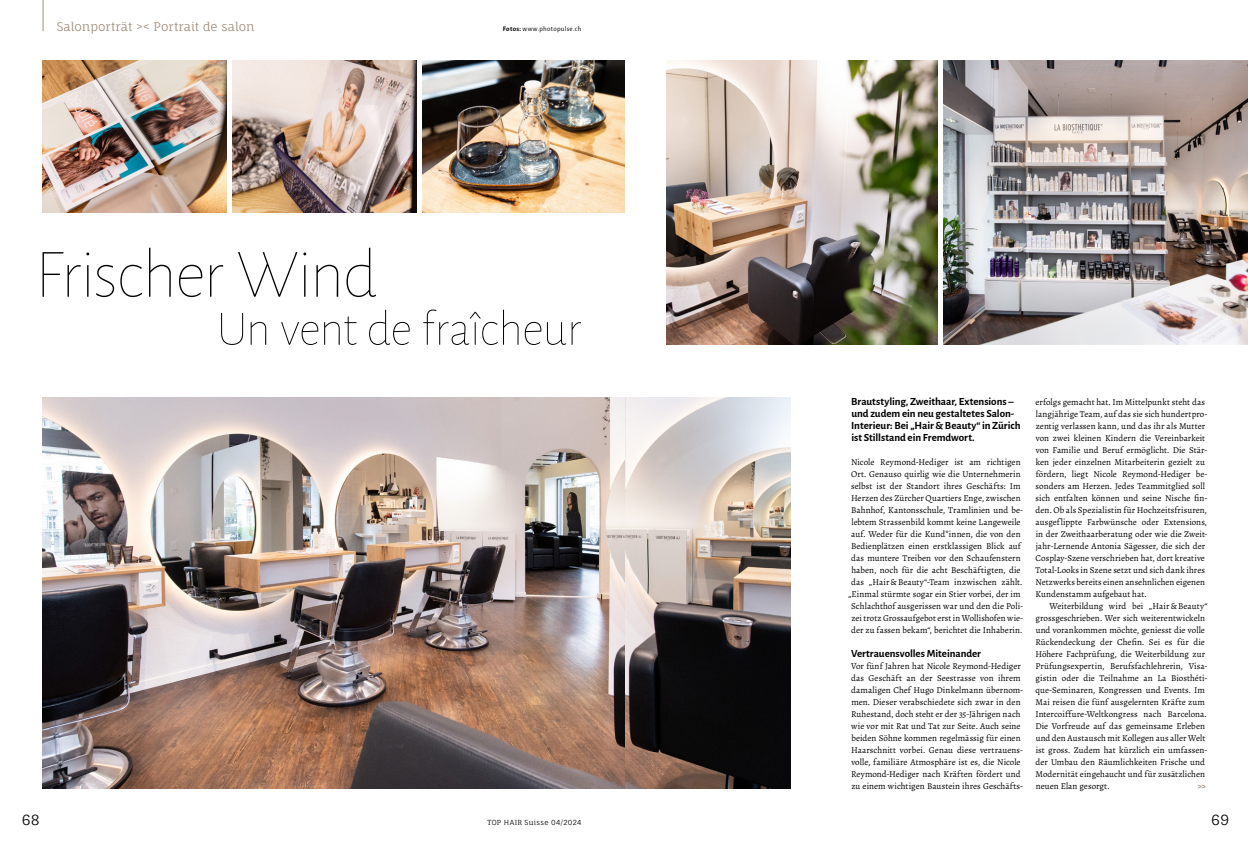
<style>
.page{position:relative;width:1248px;height:842px;background:#fff}
.page>*{position:absolute;margin:0;border:0;box-sizing:border-box;transform-origin:0 0}
.t1{font:100 70px "Alegreya Sans";letter-spacing:-.03em;color:#000}
.t2{font:100 50px "Alegreya Sans";letter-spacing:-.025em;color:#000}
.t3{font:14px "Fauna One";color:#000}
.t4{font:12px "Fauna One";letter-spacing:-.005em;color:#a38f7f}
.t5{font:700 11px/12px "Alegreya Sans";letter-spacing:-.005em;color:#000}
.t6{font:9px/12px "Alegreya";letter-spacing:.005em;color:#000}
.t7{font:700 9px "Alegreya";color:#a38f7f}
.t8{font:7px "Alegreya Sans";letter-spacing:.04em;color:#000}
.t9{font:7px "Fauna One";letter-spacing:.05em;color:#000}
.s1{font-weight:700}
</style>
<div class="page">
<img style="left:43px;top:397px;width:747px;height:392px">
<img style="left:666px;top:61px;width:271px;height:284px">
<img style="left:943px;top:61px;width:304px;height:284px">
<img style="left:43px;top:61px;width:184px;height:152px">
<img style="left:232px;top:61px;width:185px;height:152px">
<img style="left:422px;top:61px;width:202px;height:152px">
<hr style="left:43px;top:0;width:1px;height:31px;background:#a38f7f">
<h3 class="t4" style="left:57px;top:19px;width:199px">Salonporträt &gt;&lt; Portrait de salon</h3>
<p class="t8" style="left:503px;top:24px;width:80px"><span class="s1">Fotos:</span> www.photopulse.ch</p>
<h1 class="t1" style="left:35px;top:231px;width:345px">Frischer Wind</h1>
<h2 class="t2" style="left:217px;top:298px;width:366px">Un vent de fraîcheur</h2>
<p class="t5" style="left:851px;top:394px;width:171px">Brautstyling, Zweithaar, Extensions – und zudem ein neu gestaltetes Salon-Interieur: Bei „Hair &amp; Beauty“ in Zürich ist Stillstand ein Fremdwort.</p>
<p class="t6" style="left:847px;top:456px;width:176px;text-align:center">Nicole Reymond-Hediger ist am richtigen Ort. Genauso quirlig wie die Unternehmerin selbst ist der Standort ihres Geschäfts: Im Herzen des Zürcher Quartiers Enge, zwischen Bahnhof, Kantonsschule, Tramlinien und be&shy;lebtem Strassenbild kommt keine Langeweile auf. Weder für die Kund*innen, die von den Bedienplätzen einen erstklassigen Blick auf das muntere Treiben vor den Schaufenstern haben, noch für die acht Beschäftigten, die das „Hair&amp;Beauty“-Team inzwischen zählt. „Einmal stürmte sogar ein Stier vorbei, der im Schlachthof ausgerissen war und den die Poli&shy;zei trotz Grossaufgebot erst in Wollishofen wie&shy;der zu fassen bekam“, berichtet die Inhaberin.</p>
<p class="t5" style="left:850px;top:646px;width:132px">Vertrauensvolles Miteinander</p>
<p class="t6" style="left:851px;top:660px;width:173px">Vor fünf Jahren hat Nicole Reymond-Hediger das Geschäft an der Seestrasse von ihrem damaligen Chef Hugo Dinkelmann übernom&shy;men. Dieser verabschiedete sich zwar in den Ruhestand, doch steht er der 35-Jährigen nach wie vor mit Rat und Tat zur Seite. Auch seine beiden Söhne kommen regelmässig für einen Haarschnitt vorbei. Genau diese vertrauens&shy;volle, familiäre Atmosphäre ist es, die Nicole Reymond-Hediger nach Kräften fördert und zu einem wichtigen Baustein ihres Geschäfts-</p>
<p class="t6" style="left:1035px;top:396px;width:173px">erfolgs gemacht hat. Im Mittelpunkt steht das langjährige Team, auf das sie sich hundertpro&shy;zentig verlassen kann, und das ihr als Mutter von zwei kleinen Kindern die Vereinbarkeit von Familie und Beruf ermöglicht. Die Stär&shy;ken jeder einzelnen Mitarbeiterin gezielt zu fördern, liegt Nicole Reymond-Hediger be&shy;sonders am Herzen. Jedes Teammitglied soll sich entfalten können und seine Nische fin&shy;den. Ob als Spezialistin für Hochzeitsfrisuren, ausgef lippte Farbwünsche oder Extensions, in der Zweithaarberatung oder wie die Zweit&shy;jahr-Lernende Antonia Sägesser, die sich der Cosplay-Szene verschrieben hat, dort kreative Total-Looks in Szene setzt und sich dank ihres Netzwerks bereits einen ansehnlichen eigenen Kundenstamm aufgebaut hat.</p>
<p class="t6" style="left:1035px;top:600px;width:174px;text-indent:14px">Weiterbildung wird bei „Hair&amp;Beauty“ grossgeschrieben. Wer sich weiterentwickeln und vorankommen möchte, geniesst die volle Rückendeckung der Chefin. Sei es für die Höhere Fachprüfung, die Weiterbildung zur Prüfungsexpertin, Berufsfachlehrerin, Visa&shy;gistin oder die Teilnahme an La Biosthéti&shy;que-Seminaren, Kongressen und Events. Im Mai reisen die fünf ausgelernten Kräfte zum Intercoiffure-Weltkongress nach Barcelona.<br>Die Vorfreude auf das gemeinsame Erleben und den Austausch mit Kollegen aus aller Welt ist gross. Zudem hat kürzlich ein umfassen&shy;der Umbau den Räumlichkeiten Frische und Modernität eingehaucht und für zusätzlichen neuen Elan gesorgt.</p>
<p class="t7" style="left:1197px;top:780px;width:10px">&gt;&gt;</p>
<h3 class="t3" style="left:22px;top:811px;width:20px">68</h3>
<p class="t9" style="left:487px;top:818px;width:96px">TOP HAIR Suisse 04/2024</p>
<h3 class="t3" style="left:1210px;top:811px;width:19px">69</h3>
</div>
